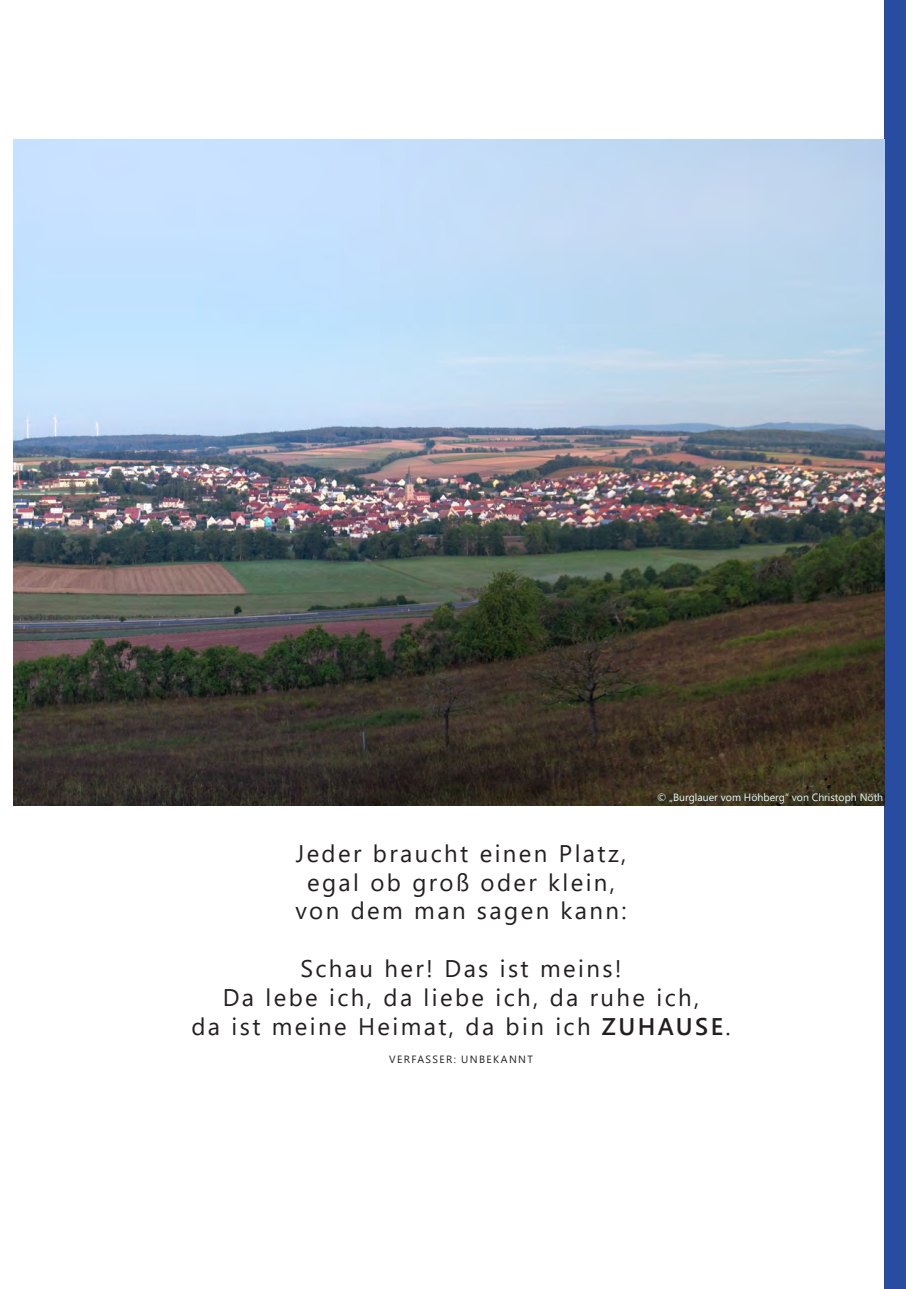
<style>
.page{position:relative;width:906px;height:1289px;background:#fff}
.page>*{position:absolute;margin:0;border:0;box-sizing:border-box;transform-origin:0 0}
.Titel_Textzitat___Ze{font:24px "Segoe UI";letter-spacing:.1em;color:#231f20}
.Bildrechte{font:10.5px "Segoe UI";color:#e6ffff}
.Titel_Textzitat___Ze-2{font:10.5px "Segoe UI";letter-spacing:.135em;color:#231f20}
.s1{font-weight:600}
</style>
<div class="page">
<div style="left:885px;top:0;width:21px;height:1288px;background:#274ca0"></div>
<img style="left:13px;top:140px;width:872px;height:665px">
<p class="Bildrechte" style="left:657px;top:787px;width:228px">© „Burglauer vom Höhberg“ von Christoph Nöth</p>
<p class="Titel_Textzitat___Ze" style="left:296px;top:830px;width:332px">Jeder braucht einen Platz,</p>
<p class="Titel_Textzitat___Ze" style="left:307px;top:859px;width:309px">egal ob groß oder klein,</p>
<p class="Titel_Textzitat___Ze" style="left:295px;top:888px;width:333px">von dem man sagen kann:</p>
<p class="Titel_Textzitat___Ze" style="left:300px;top:945px;width:323px">Schau her! Das ist meins!</p>
<p class="Titel_Textzitat___Ze" style="left:223px;top:974px;width:478px">Da lebe ich, da liebe ich, da ruhe ich,</p>
<p class="Titel_Textzitat___Ze" style="left:191px;top:1003px;width:541px">da ist meine Heimat, da bin ich <span class="s1">ZUHAUSE</span>.</p>
<p class="Titel_Textzitat___Ze-2" style="left:389px;top:1049px;width:145px">VERFASSER: UNBEKANNT</p>
</div>
